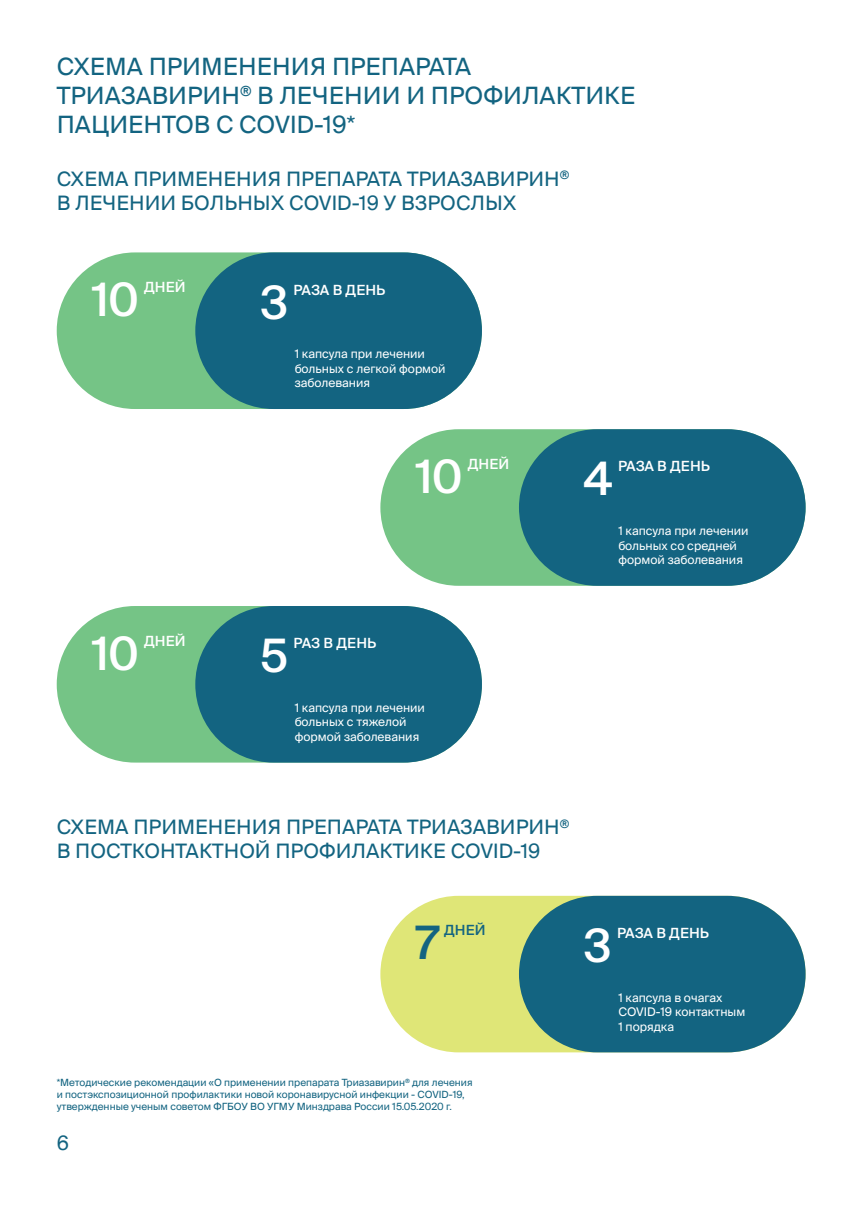
<style>
.page{position:relative;width:851px;height:1214px;background:#fff}
.page>*{position:absolute;margin:0;border:0;box-sizing:border-box;transform-origin:0 0}
.t1{font:500 46px "Suisse Intl";color:#fff}
.t2{font:500 46px "Suisse Intl";color:#136481}
.t3{font:24px/28.8px "Suisse Intl";color:#136481}
.t4{font:20px/24px "Suisse Intl";color:#136481}
.t5{font:500 14px "Suisse Intl";color:#fff}
.t6{font:500 14px "Suisse Intl";color:#136481}
.t7{font:12px/14.4px "Suisse Intl";color:#fff}
.t8{font:10px/12px "Suisse Intl";color:#136481}
</style>
<div class="page">
<div style="left:57px;top:252px;width:425px;height:157px;background:#75c486;border-radius:78px"></div>
<div style="left:195px;top:252px;width:287px;height:157px;background:#136481;border-radius:78px"></div>
<div style="left:380px;top:429px;width:425px;height:156px;background:#75c486;border-radius:78px"></div>
<div style="left:519px;top:429px;width:286px;height:156px;background:#136481;border-radius:78px"></div>
<div style="left:57px;top:606px;width:425px;height:156px;background:#75c486;border-radius:78px"></div>
<div style="left:195px;top:606px;width:287px;height:156px;background:#136481;border-radius:78px"></div>
<div style="left:380px;top:895px;width:425px;height:157px;background:#dfe677;border-radius:78px"></div>
<div style="left:519px;top:895px;width:286px;height:157px;background:#136481;border-radius:78px"></div>
<h2 class="t3" style="left:57px;top:53px;width:580px">СХЕМА ПРИМЕНЕНИЯ ПРЕПАРАТА<br>ТРИАЗАВИРИН<sup>®</sup> В ЛЕЧЕНИИ И ПРОФИЛАКТИКЕ<br>ПАЦИЕНТОВ С COVID-19*</h2>
<h3 class="t4" style="left:57px;top:167px;width:514px">СХЕМА ПРИМЕНЕНИЯ ПРЕПАРАТА ТРИАЗАВИРИН<sup>®<br></sup>В ЛЕЧЕНИИ БОЛЬНЫХ COVID-19 У ВЗРОСЛЫХ</h3>
<h1 class="t1" style="left:92px;top:273px;width:48px">10</h1>
<h3 class="t5" style="left:144px;top:279px;width:43px">ДНЕЙ</h3>
<h1 class="t1" style="left:260px;top:276px;width:29px">3</h1>
<h3 class="t5" style="left:293px;top:281px;width:93px">РАЗА В ДЕНЬ</h3>
<p class="t7" style="left:295px;top:347px;width:152px">1 капсула при лечении больных с легкой формой заболевания</p>
<h1 class="t1" style="left:415px;top:450px;width:48px">10</h1>
<h3 class="t5" style="left:467px;top:455px;width:43px">ДНЕЙ</h3>
<h1 class="t1" style="left:584px;top:452px;width:30px">4</h1>
<h3 class="t5" style="left:618px;top:458px;width:93px">РАЗА В ДЕНЬ</h3>
<h1 class="t1" style="left:92px;top:626px;width:48px">10</h1>
<h3 class="t5" style="left:144px;top:632px;width:43px">ДНЕЙ</h3>
<h1 class="t1" style="left:260px;top:629px;width:29px">5</h1>
<h3 class="t5" style="left:293px;top:635px;width:84px">РАЗ В ДЕНЬ</h3>
<p class="t7" style="left:295px;top:700px;width:132px">1 капсула при лечении больных с тяжелой формой заболевания</p>
<h3 class="t4" style="left:57px;top:815px;width:514px">СХЕМА ПРИМЕНЕНИЯ ПРЕПАРАТА ТРИАЗАВИРИН<sup>®<br></sup>В ПОСТКОНТАКТНОЙ ПРОФИЛАКТИКЕ COVID-19</h3>
<p class="t7" style="left:618px;top:524px;width:132px">1 капсула при лечении больных со средней формой заболевания</p>
<h1 class="t2" style="left:415px;top:916px;width:24px">7</h1>
<h3 class="t6" style="left:444px;top:922px;width:43px">ДНЕЙ</h3>
<h1 class="t1" style="left:584px;top:919px;width:29px">3</h1>
<h3 class="t5" style="left:617px;top:924px;width:93px">РАЗА В ДЕНЬ</h3>
<p class="t8" style="left:57px;top:1076px;width:417px">*Методические рекомендации «О применении препарата Триазавирин<sup>®</sup> для лечения и постэкспозиционной профилактики новой коронавирусной инфекции - COVID-19, утвержденные ученым советом ФГБОУ ВО УГМУ Минздрава России 15.05.2020 г.</p>
<h3 class="t4" style="left:57px;top:1130px;width:14px">6</h3>
<p class="t7" style="left:618px;top:990px;width:128px">1 капсула в очагах<br>COVID-19 контактным<br>1 порядка</p>
</div>
